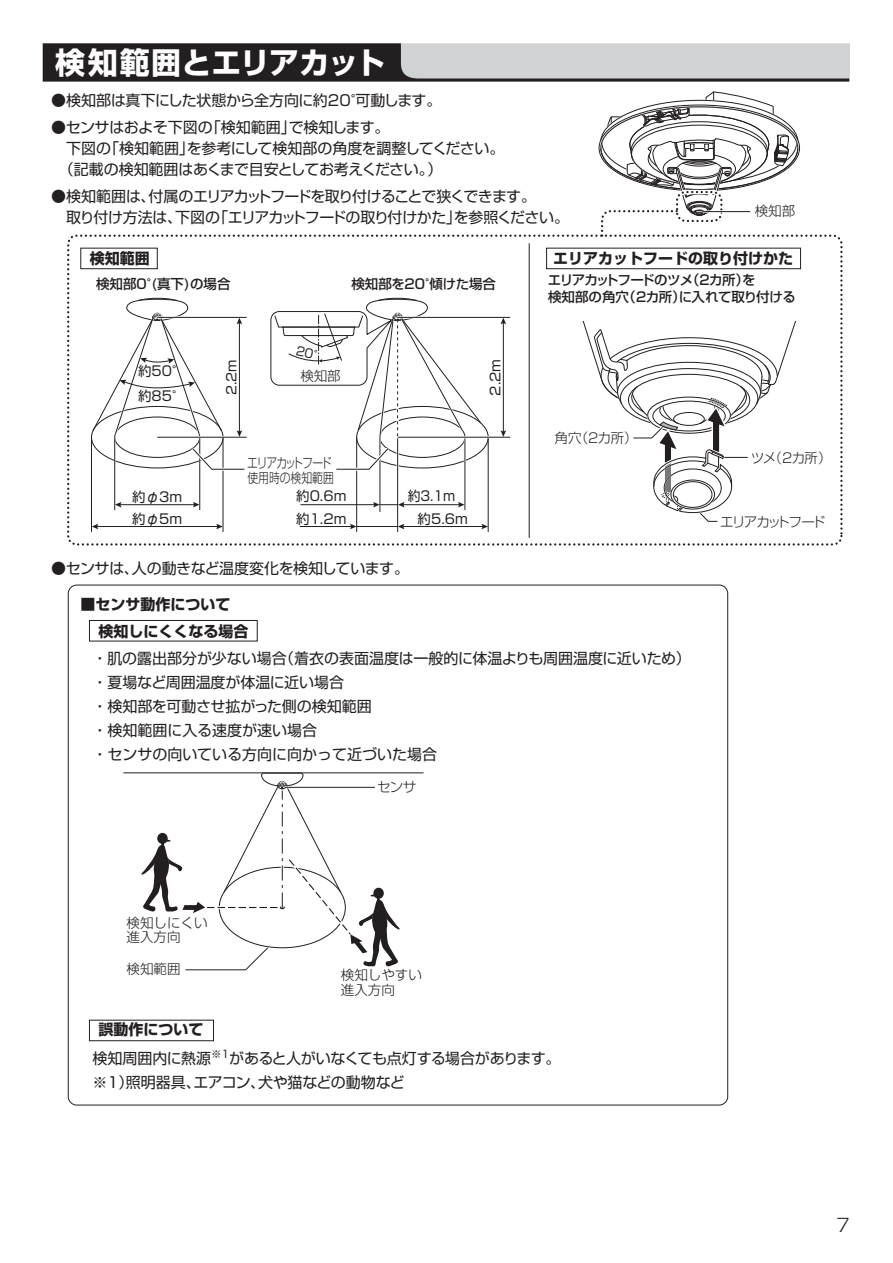
<style>
.page{position:relative;width:893px;height:1263px;background:#fff}
.page>*{position:absolute;margin:0;border:0;box-sizing:border-box;transform-origin:0 0}
.t1{font:30px "Shin Go Pro Bold 90 msp RKSJ H";letter-spacing:.005em;color:#fff}
.t2{font:18px "Shin Go Pro Light 90 msp RKSJ H";color:#231f20}
.t3{font:15px/24px "Shin Go Pro Regular 90 msp RKSJ H";letter-spacing:-.01em;color:#231f20}
.t4{font:15px/21px "Shin Go Pro Regular 90 msp RKSJ H";letter-spacing:-.055em;color:#231f20}
.t5{font:15px "Shin Go Pro Bold 90 msp RKSJ H";color:#231f20}
.t6{font:15px "Shin Go Pro Regular 90 msp RKSJ H";letter-spacing:-.03em;color:#231f20}
.t7{font:13.5px/16.5px "Shin Go Pro Medium 90 msp RKSJ H";letter-spacing:-.025em;color:#231f20}
.t8{font:13.5px/14.4px "Shin Go Pro Light 90 msp RKSJ H";color:#231f20}
.t9{font:13.5px/24.8px "Shin Go Pro Regular 90 msp RKSJ H";color:#231f20}
.t10{font:13.5px/15px "Shin Go Pro Light 90 msp RKSJ H";letter-spacing:-.04em;color:#231f20;scale:.8 1}
.t11{font:13.5px "Shin Go Pro Medium 90 msp RKSJ H";color:#231f20}
.t12{font:13.5px "Shin Go Pro Light 90 msp RKSJ H";letter-spacing:-.115em;color:#231f20}
.t13{font:13.5px "Shin Go Pro Regular 90 msp RKSJ H";color:#231f20;scale:.95 1}
.t14{font:13.05px "Shin Go Pro Regular 90 msp RKSJ H";color:#231f20}
</style>
<div class="page">
<svg style="left:89px;top:620px;width:169px;height:421px"></svg>
<hr style="left:123px;top:772px;width:300px;height:1px;background:#231f20">
<svg style="left:140px;top:772px;width:261px;height:199px"></svg>
<hr style="left:285px;top:786px;width:90px;height:2px;background:#fff">
<hr style="left:285px;top:787px;width:90px;height:1px;background:#231f20">
<svg style="left:67px;top:238px;width:776px;height:308px"></svg>
<svg style="left:43px;top:43px;width:806px;height:195px"></svg>
<svg style="left:551px;top:322px;width:279px;height:200px"></svg>
<svg style="left:270px;top:298px;width:212px;height:174px"></svg>
<h1 class="t1" style="left:55px;top:52px;width:331px">検知範囲とエリアカット</h1>
<p class="t3" style="left:51px;top:91px;width:392px">●検知部は真下にした状態から全方向に約20°可動します。</p>
<p class="t3" style="left:51px;top:118px;width:340px">●センサはおよそ下図の「検知範囲」で検知します。</p>
<p class="t3" style="left:51px;top:139px;width:455px">　下図の「検知範囲」を参考にして検知部の角度を調整してください。</p>
<p class="t3" style="left:59px;top:160px;width:385px">（記載の検知範囲はあくまで目安としてお考えください。）</p>
<p class="t4" style="left:51px;top:188px;width:519px">●検知範囲は、付属のエリアカットフードを取り付けることで狭くできます。<br>　取り付け方法は、下図の「エリアカットフードの取り付けかた」を参照ください。</p>
<p class="t8" style="left:755px;top:206px;width:42px">検知部</p>
<p class="t5" style="left:90px;top:253px;width:61px">検知範囲</p>
<p class="t11" style="left:96px;top:278px;width:136px">検知部0°(真下)の場合</p>
<p class="t7" style="left:351px;top:277px;width:146px">検知部を20°傾けた場合</p>
<p class="t9" style="left:138px;top:361px;width:49px">約50°約85°</p>
<p class="t14" style="left:227px;top:395px;width:37px;rotate:-90deg">2.2m</p>
<p class="t9" style="left:485px;top:396px;width:38px;rotate:-90deg">2.2m</p>
<p class="t8" style="left:300px;top:370px;width:42px">検知部</p>
<p class="t10" style="left:247px;top:457px;width:110px">エリアカットフード使用時の検知範囲</p>
<p class="t9" style="left:132px;top:486px;width:51px">約φ3m</p>
<p class="t9" style="left:296px;top:486px;width:52px">約0.6m</p>
<p class="t13" style="left:408px;top:491px;width:52px">約3.1m</p>
<p class="t9" style="left:132px;top:508px;width:51px">約φ5m</p>
<p class="t9" style="left:296px;top:508px;width:52px">約1.2m</p>
<p class="t9" style="left:418px;top:508px;width:52px">約5.6m</p>
<p class="t6" style="left:51px;top:563px;width:359px">●センサは、人の動きなど温度変化を検知しています。</p>
<p class="t5" style="left:80px;top:599px;width:151px">■センサ動作について</p>
<p class="t5" style="left:99px;top:625px;width:151px">検知しにくくなる場合</p>
<p class="t5" style="left:553px;top:253px;width:241px">エリアカットフードの取り付けかた</p>
<p class="t7" style="left:548px;top:274px;width:249px">エリアカットフードのツメ（２カ所）を<br>検知部の角穴（２カ所）に入れて取り付ける</p>
<p class="t8" style="left:554px;top:432px;width:85px">角穴（2カ所）</p>
<p class="t8" style="left:751px;top:453px;width:82px">ツメ（2カ所）</p>
<p class="t12" style="left:720px;top:517px;width:107px">エリアカットフード</p>
<p class="t3" style="left:92px;top:648px;width:600px">・肌の露出部分が少ない場合（着衣の表面温度は一般的に体温よりも周囲温度に近いため）・夏場など周囲温度が体温に近い場合<br>・検知部を可動させ拡がった側の検知範囲<br>・検知範囲に入る速度が速い場合<br>・センサの向いている方向に向かって近づいた場合</p>
<p class="t8" style="left:127px;top:918px;width:82px">検知しにくい進入方向</p>
<p class="t8" style="left:127px;top:964px;width:55px">検知範囲</p>
<p class="t8" style="left:377px;top:782px;width:40px">センサ</p>
<p class="t8" style="left:341px;top:970px;width:82px">検知しやすい進入方向</p>
<p class="t5" style="left:99px;top:1024px;width:106px">誤動作について</p>
<p class="t3" style="left:92px;top:1048px;width:470px">検知周囲内に熱源<sup>※１</sup>があると人がいなくても点灯する場合があります。※１）照明器具、エアコン、犬や猫などの動物など</p>
<p class="t2" style="left:836px;top:1218px;width:15px">7</p>
</div>
